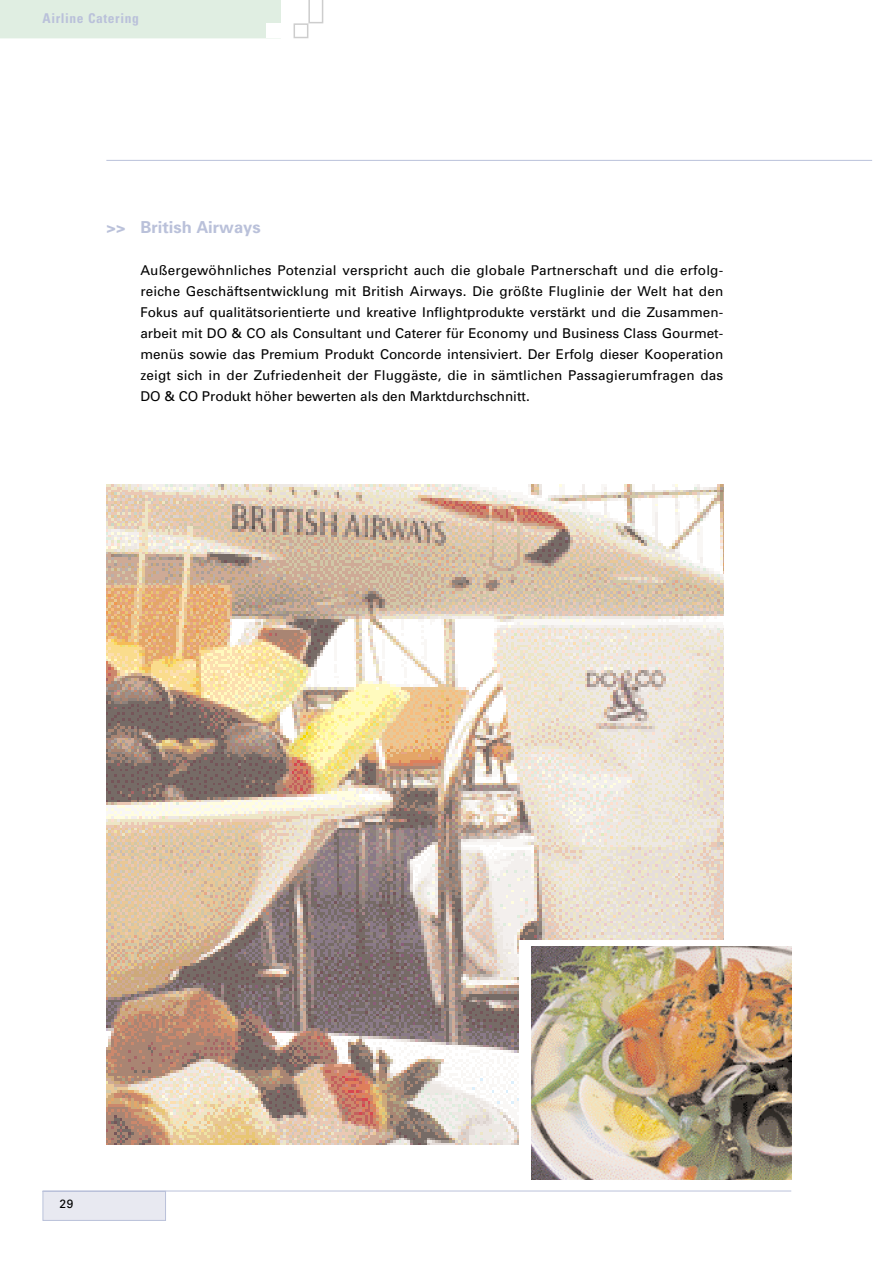
<style>
.page{position:relative;width:893px;height:1262px;background:#fff}
.page>*{position:absolute;margin:0;border:0;box-sizing:border-box;transform-origin:0 0}
.t1{font:700 16.5px "Univers";color:#bac1da}
.t2{font:13.5px/21px "Univers";color:#000;text-align:justify}
.t3{font:700 condensed 13.5px "Univers";letter-spacing:.045em;color:#bac1da}
.t4{font:12px "Univers";color:#000}
.s1{font-size:15px}
</style>
<div class="page">
<hr style="left:106px;top:160px;width:766px;height:1px;background:#bac1da">
<div style="left:0;top:0;width:281px;height:38px;background:#e0eee2"></div>
<svg style="left:293px;top:0;width:31px;height:39px"></svg>
<div style="left:266px;top:23px;width:15px;height:15px;background:#fff"></div>
<svg style="left:42px;top:1190px;width:750px;height:31px"></svg>
<img style="left:106px;top:485px;width:617px;height:659px">
<div style="left:519px;top:940px;width:204px;height:204px;background:#fff"></div>
<img style="left:531px;top:946px;width:260px;height:233px">
<p class="t3" style="left:43px;top:13px;width:98px">Airline Catering</p>
<p class="t1" style="left:106px;top:221px;width:156px">&gt;&gt; British Airways</p>
<p class="t2" style="left:140px;top:261px;width:584px">Außergewöhnliches Potenzial verspricht auch die globale Partnerschaft und die erfolg&shy;reiche Geschäftsentwicklung mit British Airways. Die größte Fluglinie der Welt hat den Fokus auf qualitätsorientierte und kreative Inflightprodukte verstärkt und die Zusammen&shy;arbeit mit DO &amp; CO als Consultant und Caterer für Economy und Business Class Gourmet&shy;menüs sowie das Premium Produkt Concorde intensiviert. Der Erfolg dieser Kooperation zeigt sich in der Zufriedenheit der Fluggäste, die in sämtlichen Passagierumfragen das DO &amp; CO Produkt höher bewerten als den Marktdurchschnitt.</p>
<p class="t4" style="left:60px;top:1199px;width:23px">29<span class="s1">38</span></p>
</div>
